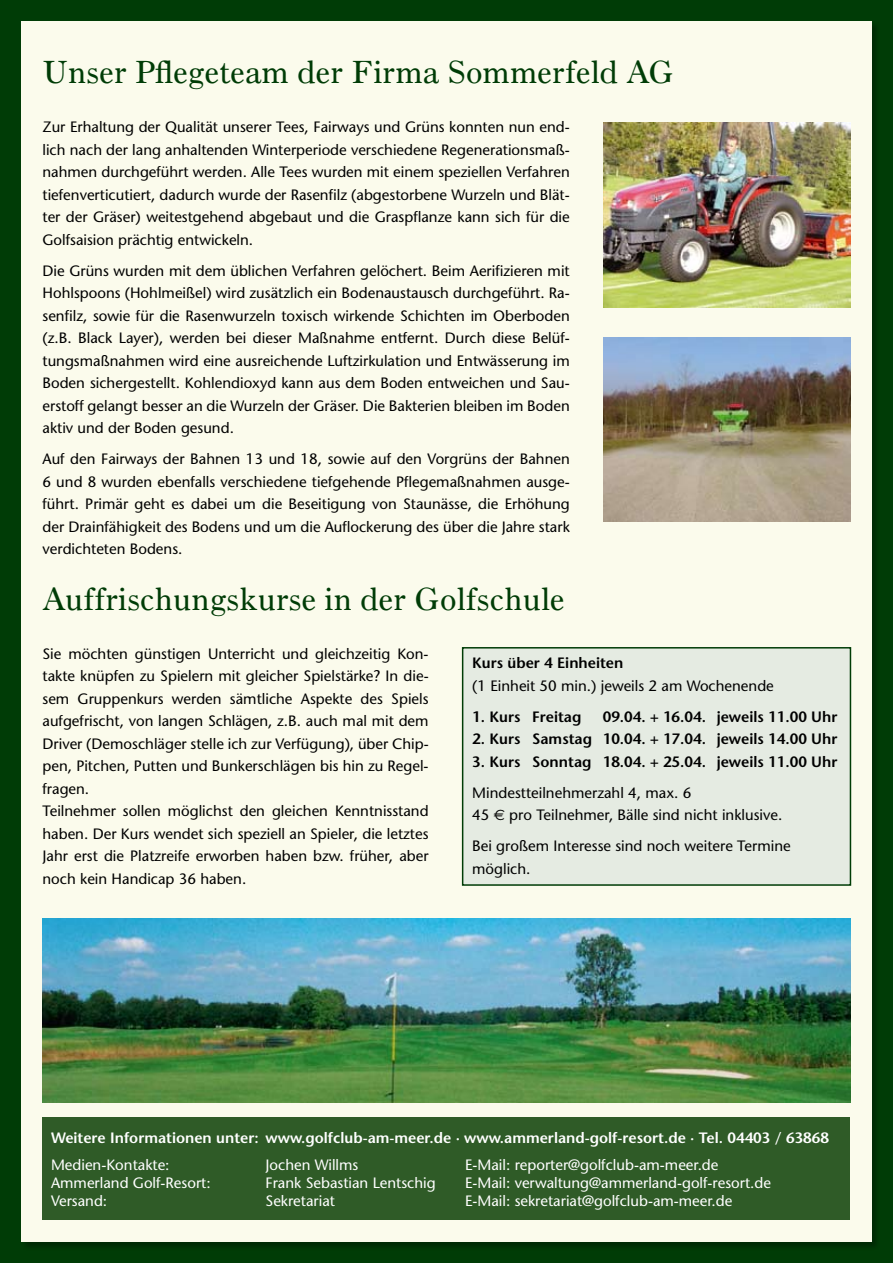
<style>
.page{position:relative;width:893px;height:1263px;background:#003c06}
.page>*{position:absolute;margin:0;border:0;box-sizing:border-box;transform-origin:0 0}
.t1{font:33px "Old Style Seven";color:#003c06}
.t2{font:15px/22.5px "Stone Sans";color:#000;text-align:justify}
.t3{font:15px "Stone Sans";color:#fff}
.t4{font:600 15px "Stone Sans";color:#000}
.t5{font:600 15px "Stone Sans";color:#fff}
.s1{font-family:"Euro Sans"}
</style>
<div class="page">
<div style="left:21px;top:21px;width:865px;height:1236px;background:#000;opacity:.3"></div>
<div style="left:21px;top:21px;width:851px;height:1221px;background:#fbfbec"></div>
<div style="left:43px;top:1117px;width:807px;height:102px;background:#2f5b27"></div>
<img style="left:604px;top:337px;width:246px;height:184px">
<img style="left:604px;top:122px;width:246px;height:185px">
<div style="left:462px;top:647px;width:389px;height:239px;background:#e5ebe2;border:2px solid #003c06"></div>
<img style="left:43px;top:918px;width:807px;height:184px">
<h1 class="t1" style="left:43px;top:54px;width:633px">Unser Pflegeteam der Firma Sommerfeld AG</h1>
<p class="t2" style="left:43px;top:116px;width:529px">Zur Erhaltung der Qualität unserer Tees, Fairways und Grüns konnten nun end&shy;lich nach der lang anhaltenden Winterperiode verschiedene Regenerationsmaß&shy;nahmen durchgeführt werden. Alle Tees wurden mit einem speziellen Verfahren tiefenverticutiert, dadurch wurde der Rasenfilz (abgestorbene Wurzeln und Blät&shy;ter der Gräser) weitestgehend abgebaut und die Graspflanze kann sich für die Golfsaision prächtig entwickeln.</p>
<p class="t2" style="left:43px;top:259px;width:529px">Die Grüns wurden mit dem üblichen Verfahren gelöchert. Beim Aerifizieren mit Hohlspoons (Hohlmeißel) wird zusätzlich ein Bodenaustausch durchgeführt. Ra&shy;senfilz, sowie für die Rasenwurzeln toxisch wirkende Schichten im Oberboden (z.B. Black Layer), werden bei dieser Maßnahme entfernt. Durch diese Belüf&shy;tungsmaßnahmen wird eine ausreichende Luftzirkulation und Entwässerung im Boden sichergestellt. Kohlendioxyd kann aus dem Boden entweichen und Sau&shy;erstoff gelangt besser an die Wurzeln der Gräser. Die Bakterien bleiben im Boden aktiv und der Boden gesund.</p>
<p class="t2" style="left:43px;top:448px;width:529px">Auf den Fairways der Bahnen 13 und 18, sowie auf den Vorgrüns der Bahnen 6 und 8 wurden ebenfalls verschiedene tiefgehende Pflegemaßnahmen ausge&shy;führt. Primär geht es dabei um die Beseitigung von Staunässe, die Erhöhung der Drainfähigkeit des Bodens und um die Auflockerung des über die Jahre stark verdichteten Bodens.</p>
<h1 class="t1" style="left:43px;top:580px;width:524px">Auffrischungskurse in der Golfschule</h1>
<p class="t2" style="left:43px;top:642px;width:388px;text-align:left">Sie möchten günstigen Unterricht und gleichzeitig Kon&shy;takte knüpfen zu Spielern mit gleicher Spielstärke? In die&shy;sem Gruppenkurs werden sämtliche Aspekte des Spiels aufgefrischt, von langen Schlägen, z.B. auch mal mit dem Driver (Demoschläger stelle ich zur Verfügung), über Chip&shy;pen, Pitchen, Putten und Bunkerschlägen bis hin zu Regel&shy;fragen.<br>Teilnehmer sollen möglichst den gleichen Kenntnisstand haben. Der Kurs wendet sich speziell an Spieler, die letztes Jahr erst die Platzreife erworben haben bzw. früher, aber noch kein Handicap 36 haben.</p>
<p class="t4" style="left:472px;top:654px;width:153px">Kurs über 4 Einheiten</p>
<p class="t2" style="left:472px;top:674px;width:303px">(1 Einheit 50 min.) jeweils 2 am Wochenende</p>
<p class="t4" style="left:472px;top:707px;width:111px">1. Kurs Freitag</p>
<p class="t4" style="left:603px;top:707px;width:236px">09.04. + 16.04. jeweils 11.00 Uhr</p>
<p class="t4" style="left:472px;top:730px;width:367px">2. Kurs Samstag 10.04. + 17.04. jeweils 14.00 Uhr</p>
<p class="t4" style="left:472px;top:752px;width:367px">3. Kurs Sonntag 18.04. + 25.04. jeweils 11.00 Uhr</p>
<p class="t2" style="left:472px;top:781px;width:312px">Mindestteilnehmerzahl 4, max. 6<br>45 <span class="s1">€</span> pro Teilnehmer, Bälle sind nicht inklusive.</p>
<p class="t2" style="left:472px;top:835px;width:320px">Bei großem Interesse sind noch weitere Termine möglich.</p>
<p class="t5" style="left:51px;top:1129px;width:780px">Weitere Informationen unter: www.golfclub-am-meer.de · www.ammerland-golf-resort.de · Tel. 04403 / 63868</p>
<p class="t3" style="left:51px;top:1155px;width:120px">Medien-Kontakte:</p>
<p class="t3" style="left:266px;top:1155px;width:94px">Jochen Willms</p>
<p class="t3" style="left:465px;top:1155px;width:255px">E-Mail: reporter@golfclub-am-meer.de</p>
<p class="t3" style="left:51px;top:1173px;width:161px">Ammerland Golf-Resort:</p>
<p class="t3" style="left:266px;top:1173px;width:172px">Frank Sebastian Lentschig</p>
<p class="t3" style="left:465px;top:1173px;width:308px">E-Mail: verwaltung@ammerland-golf-resort.de</p>
<p class="t3" style="left:51px;top:1191px;width:58px">Versand:</p>
<p class="t3" style="left:266px;top:1191px;width:71px">Sekretariat</p>
<p class="t3" style="left:465px;top:1191px;width:269px">E-Mail: sekretariat@golfclub-am-meer.de</p>
</div>
